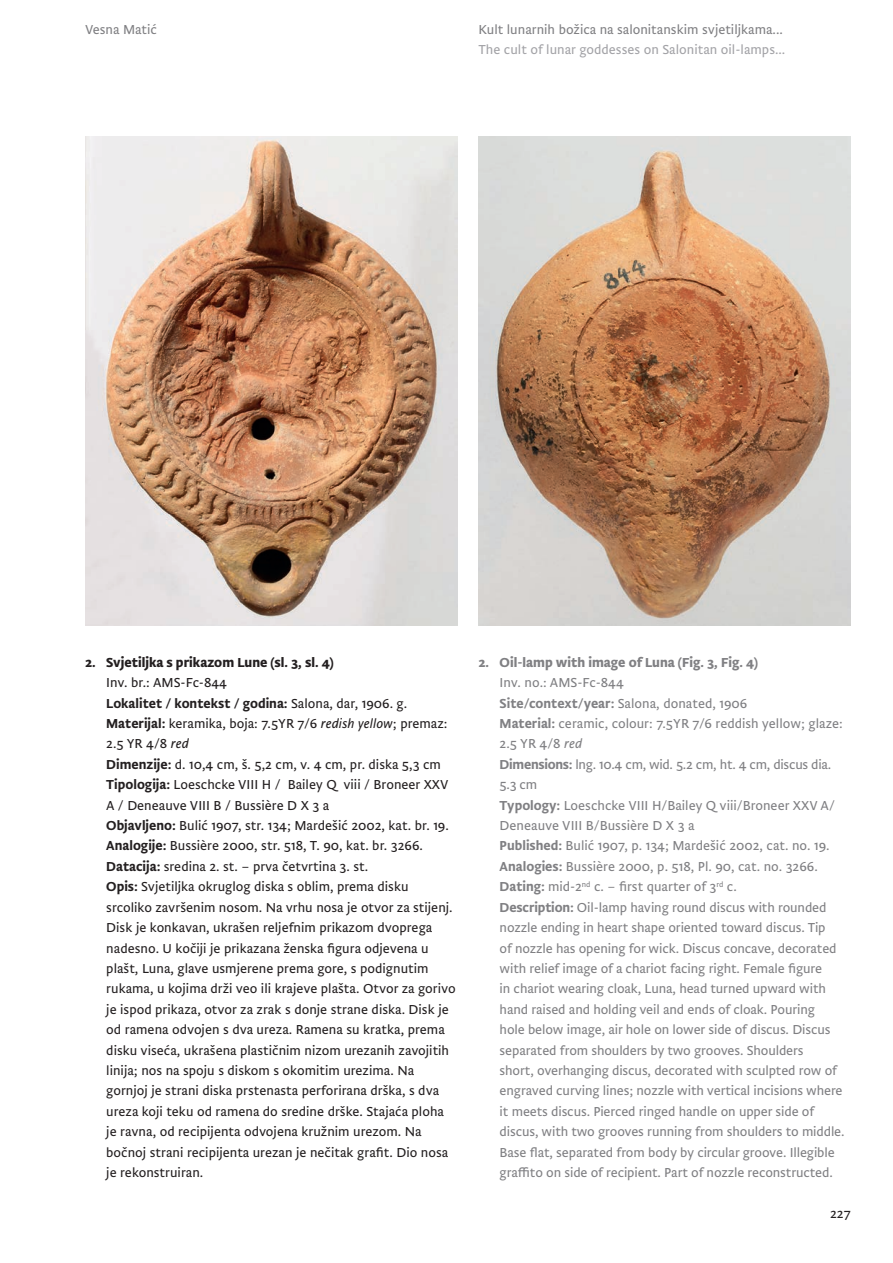
<style>
.page{position:relative;width:893px;height:1263px;background:#fff}
.page>*{position:absolute;margin:0;border:0;box-sizing:border-box;transform-origin:0 0}
.No_Spacing{font:300 13.5px/20.4px "Brioni Sans Pro";letter-spacing:-.01em;color:#808083}
.No_Spacing-2{font:300 13.5px/20.4px "Brioni Sans Pro";color:#231f20}
.t1{font:300 13.5px "Brioni Sans Pro";color:#a3a3a7}
.No_Spacing-3{font:500 13.5px "Brioni Sans Pro";color:#231f20}
.naslov2_eng{font:13.5px "Brioni Sans Pro Bld";color:#808083}
.naslov02{font:13.5px "Brioni Sans Pro Bld";letter-spacing:-.005em;color:#231f20}
.s1{font-weight:300}
.s2{font-weight:500}
.s3{font-style:italic}
</style>
<div class="page">
<img style="left:478px;top:136px;width:372px;height:490px">
<img style="left:85px;top:136px;width:372px;height:490px">
<p class="No_Spacing" style="left:85px;top:19px;width:74px">Vesna Matić</p>
<p class="No_Spacing" style="left:478px;top:19px;width:306px">Kult lunarnih božica na salonitanskim svjetiljkama...</p>
<p class="t1" style="left:478px;top:40px;width:309px">The cult of lunar goddesses on Salonitan oil-lamps...</p>
<p class="naslov02" style="left:85px;top:652px;width:250px">2. Svjetiljka s prikazom Lune (sl. 3, sl. 4)</p>
<p class="No_Spacing-2" style="left:106px;top:672px;width:122px">Inv. br.: AMS-Fc-844</p>
<p class="No_Spacing-3" style="left:106px;top:693px;width:302px">Lokalitet / kontekst / godina: <span class="s1">Salona, dar, 1906. g.</span></p>
<p class="No_Spacing-2" style="left:106px;top:712px;width:343px"><span class="s2">Materijal:</span> keramika, boja: 7.5YR 7/6 <span class="s3">redish yellow</span>; premaz:<br>2.5 YR 4/8 <span class="s3">red</span></p>
<p class="No_Spacing-2" style="left:106px;top:753px;width:336px"><span class="s2">Dimenzije:</span> d. 10,4 cm, š. 5,2 cm, v. 4 cm, pr. diska 5,3 cm</p>
<p class="No_Spacing-2" style="left:106px;top:774px;width:344px"><span class="s2">Tipologija:</span> Loeschcke VIII H / Bailey Q viii / Broneer XXV<br>A / Deneauve VIII B / Bussière D X 3 a</p>
<p class="No_Spacing-2" style="left:106px;top:814px;width:344px"><span class="s2">Objavljeno:</span> Bulić 1907, str. 134; Mardešić 2002, kat. br. 19.</p>
<p class="No_Spacing-2" style="left:106px;top:835px;width:318px"><span class="s2">Analogije:</span> Bussière 2000, str. 518, T. 90, kat. br. 3266.</p>
<p class="No_Spacing-2" style="left:106px;top:855px;width:263px"><span class="s2">Datacija:</span> sredina 2. st. – prva četvrtina 3. st.</p>
<p class="No_Spacing-2" style="left:106px;top:876px;width:351px"><span class="s2">Opis:</span> Svjetiljka okruglog diska s oblim, prema disku srcoliko završenim nosom. Na vrhu nosa je otvor za stijenj.<br>Disk je konkavan, ukrašen reljefnim prikazom dvoprega nadesno. U kočiji je prikazana ženska figura odjevena u plašt, Luna, glave usmjerene prema gore, s podignutim rukama, u kojima drži veo ili krajeve plašta. Otvor za gorivo je ispod prikaza, otvor za zrak s donje strane diska. Disk je od ramena odvojen s dva ureza. Ramena su kratka, prema disku viseća, ukrašena plastičnim nizom urezanih zavojitih linija; nos na spoju s diskom s okomitim urezima. Na gornjoj je strani diska prstenasta perforirana drška, s dva ureza koji teku od ramena do sredine drške. Stajaća ploha je ravna, od recipijenta odvojena kružnim urezom. Na bočnoj strani recipijenta urezan je nečitak grafit. Dio nosa je rekonstruiran.</p>
<p class="naslov2_eng" style="left:478px;top:652px;width:281px">2. Oil-lamp with image of Luna (Fig. 3, Fig. 4)</p>
<p class="No_Spacing" style="left:500px;top:672px;width:126px">Inv. no.: AMS-Fc-844</p>
<p class="No_Spacing" style="left:500px;top:692px;width:249px"><span class="s2">Site/context/year:</span> Salona, donated, 1906</p>
<p class="No_Spacing" style="left:500px;top:712px;width:345px"><span class="s2">Material:</span> ceramic, colour: 7.5YR 7/6 reddish yellow; glaze:<br>2.5 YR 4/8 <span class="s3">red</span></p>
<p class="No_Spacing" style="left:500px;top:753px;width:333px"><span class="s2">Dimensions:</span> lng. 10.4 cm, wid. 5.2 cm, ht. 4 cm, discus dia.<br>5.3 cm</p>
<p class="No_Spacing" style="left:500px;top:794px;width:337px"><span class="s2">Typology:</span> Loeschcke VIII H/Bailey Q viii/Broneer XXV A/<br>Deneauve VIII B/Bussière D X 3 a</p>
<p class="No_Spacing" style="left:500px;top:835px;width:331px"><span class="s2">Published:</span> Bulić 1907, p. 134; Mardešić 2002, cat. no. 19.</p>
<p class="No_Spacing" style="left:500px;top:855px;width:320px"><span class="s2">Analogies:</span> Bussière 2000, p. 518, Pl. 90, cat. no. 3266.</p>
<p class="No_Spacing" style="left:500px;top:876px;width:239px"><span class="s2">Dating:</span> mid-2<sup>nd</sup> c. – first quarter of 3<sup>rd</sup> c.</p>
<p class="No_Spacing" style="left:500px;top:896px;width:346px"><span class="s2">Description:</span> Oil-lamp having round discus with rounded nozzle ending in heart shape oriented toward discus. Tip<br>of nozzle has opening for wick. Discus concave, decorated with relief image of a chariot facing right. Female figure<br>in chariot wearing cloak, Luna, head turned upward with hand raised and holding veil and ends of cloak. Pouring<br>hole below image, air hole on lower side of discus. Discus separated from shoulders by two grooves. Shoulders<br>short, overhanging discus, decorated with sculpted row of engraved curving lines; nozzle with vertical incisions where it meets discus. Pierced ringed handle on upper side of discus, with two grooves running from shoulders to middle.<br>Base flat, separated from body by circular groove. Illegible graffito on side of recipient. Part of nozzle reconstructed.</p>
<p class="No_Spacing-2" style="left:830px;top:1202px;width:22px">227</p>
</div>
